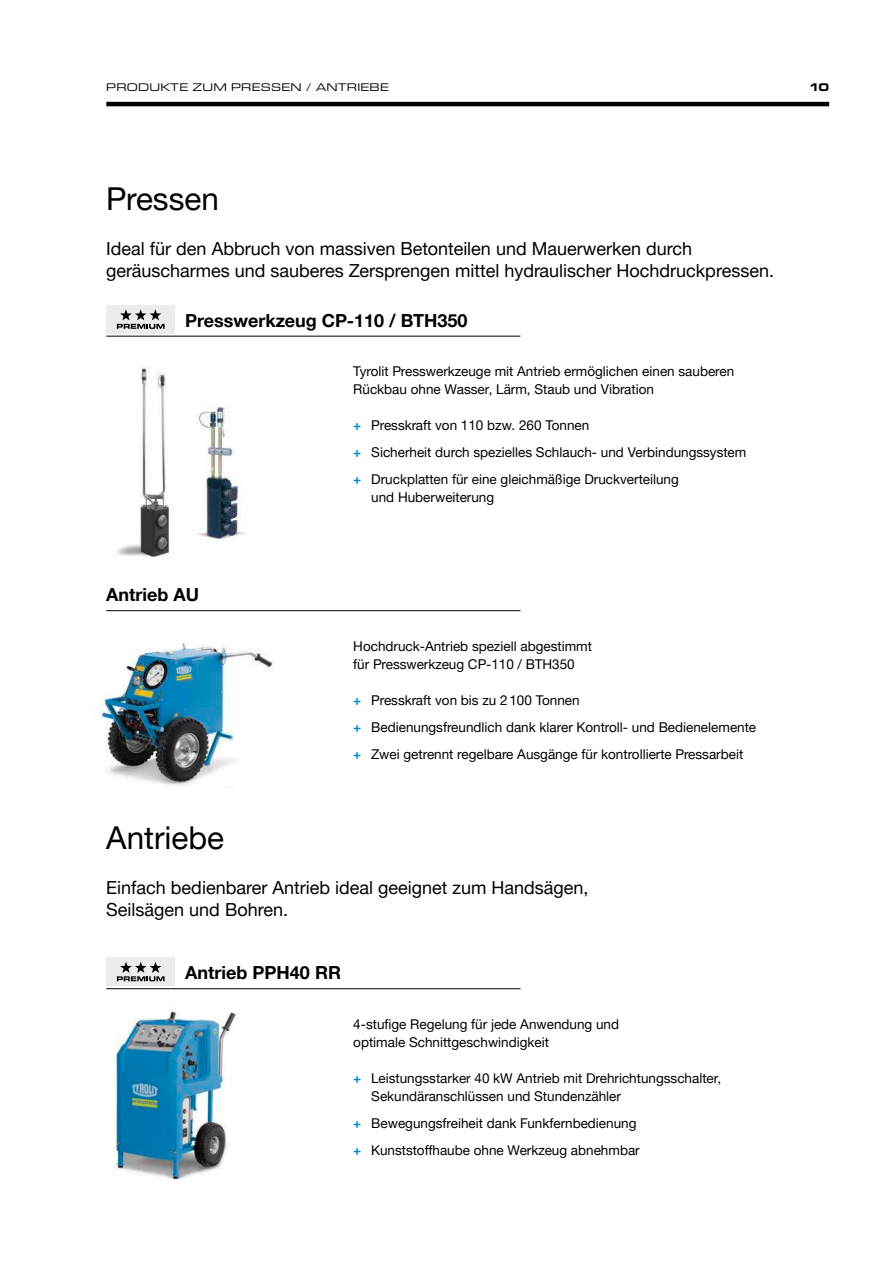
<style>
.page{position:relative;width:893px;height:1263px;background:#fff}
.page>*{position:absolute;margin:0;border:0;box-sizing:border-box;transform-origin:0 0}
.t1{font:31.5px "Helvetica Neue LTW1 G";color:#000}
.t2{font:18px/22.5px "Helvetica Neue LTW1 G";color:#000}
.t3{font:700 18px "Helvetica Neue LTW1 G";color:#000}
.t4{font:13.5px/27px "Helvetica Neue LTW1 G";color:#000}
.t5{font:expanded 11.25px "Eurostile Next W1 G";letter-spacing:.02em;color:#000}
.t6{font:700 expanded 11.25px "Eurostile Next W1 G";color:#000}
.s1{font-weight:700;color:#008ad1}
</style>
<div class="page">
<hr style="left:106px;top:102px;width:723px;height:4px;background:#000">
<img style="left:106px;top:333px;width:136px;height:224px">
<img style="left:189px;top:401px;width:58px;height:140px">
<hr style="left:106px;top:610px;width:414px;height:1px;background:#000">
<img style="left:95px;top:643px;width:179px;height:142px">
<img style="left:115px;top:1011px;width:123px;height:169px">
<hr style="left:106px;top:336px;width:414px;height:1px;background:#000">
<div style="left:106px;top:305px;width:69px;height:28px;background:#ececec"></div>
<svg style="left:117px;top:309px;width:48px;height:20px"></svg>
<hr style="left:106px;top:988px;width:414px;height:1px;background:#000">
<div style="left:106px;top:957px;width:69px;height:29px;background:#ececec"></div>
<svg style="left:117px;top:962px;width:48px;height:19px"></svg>
<p class="t5" style="left:106px;top:80px;width:284px">PRODUKTE ZUM PRESSEN / ANTRIEBE</p>
<p class="t6" style="left:811px;top:80px;width:20px">10</p>
<h1 class="t1" style="left:106px;top:179px;width:114px">Pressen</h1>
<h2 class="t2" style="left:106px;top:237px;width:669px">Ideal für den Abbruch von massiven Betonteilen und Mauerwerken durch geräuscharmes und sauberes Zersprengen mittel hydraulischer Hochdruckpressen.</h2>
<h2 class="t3" style="left:185px;top:309px;width:284px">Presswerkzeug CP-110 / BTH350</h2>
<h2 class="t3" style="left:106px;top:584px;width:94px">Antrieb AU</h2>
<h1 class="t1" style="left:106px;top:818px;width:119px">Antriebe</h1>
<p class="t4" style="left:353px;top:362px;width:382px;line-height:18px">Tyrolit Presswerkzeuge mit Antrieb ermöglichen einen sauberen<br>Rückbau ohne Wasser, Lärm, Staub und Vibration</p>
<p class="t4" style="left:353px;top:412px;width:395px"><span class="s1">+</span> Presskraft von 110 bzw. 260 Tonnen<br><span class="s1">+</span> Sicherheit durch spezielles Schlauch- und Verbindungssystem <span class="s1">+</span> Druckplatten für eine gleichmäßige Druckverteilung</p>
<p class="t4" style="left:371px;top:484px;width:124px">und Huberweiterung</p>
<p class="t4" style="left:353px;top:637px;width:240px;line-height:18px">Hochdruck-Antrieb speziell abgestimmt für Presswerkzeug CP-110 / BTH350</p>
<p class="t4" style="left:353px;top:686px;width:404px"><span class="s1">+</span> Presskraft von bis zu 2100 Tonnen<br><span class="s1">+</span> Bedienungsfreundlich dank klarer Kontroll- und Bedienelemente <span class="s1">+</span> Zwei getrennt regelbare Ausgänge für kontrollierte Pressarbeit</p>
<h2 class="t2" style="left:106px;top:876px;width:484px">Einfach bedienbarer Antrieb ideal geeignet zum Handsägen,<br>Seilsägen und Bohren.</h2>
<h2 class="t3" style="left:185px;top:962px;width:157px">Antrieb PPH40 RR</h2>
<p class="t4" style="left:353px;top:1015px;width:267px;line-height:18px">4-stufige Regelung für jede Anwendung und optimale Schnittgeschwindigkeit</p>
<p class="t4" style="left:371px;top:1069px;width:351px;line-height:18px;text-indent:-18px"><span class="s1">+</span> Leistungsstarker 40 kW Antrieb mit Drehrichtungsschalter,<br>Sekundäranschlüssen und Stundenzähler</p>
<p class="t4" style="left:353px;top:1109px;width:288px"><span class="s1">+</span> Bewegungsfreiheit dank Funkfernbedienung <span class="s1">+</span> Kunststoffhaube ohne Werkzeug abnehmbar</p>
</div>
